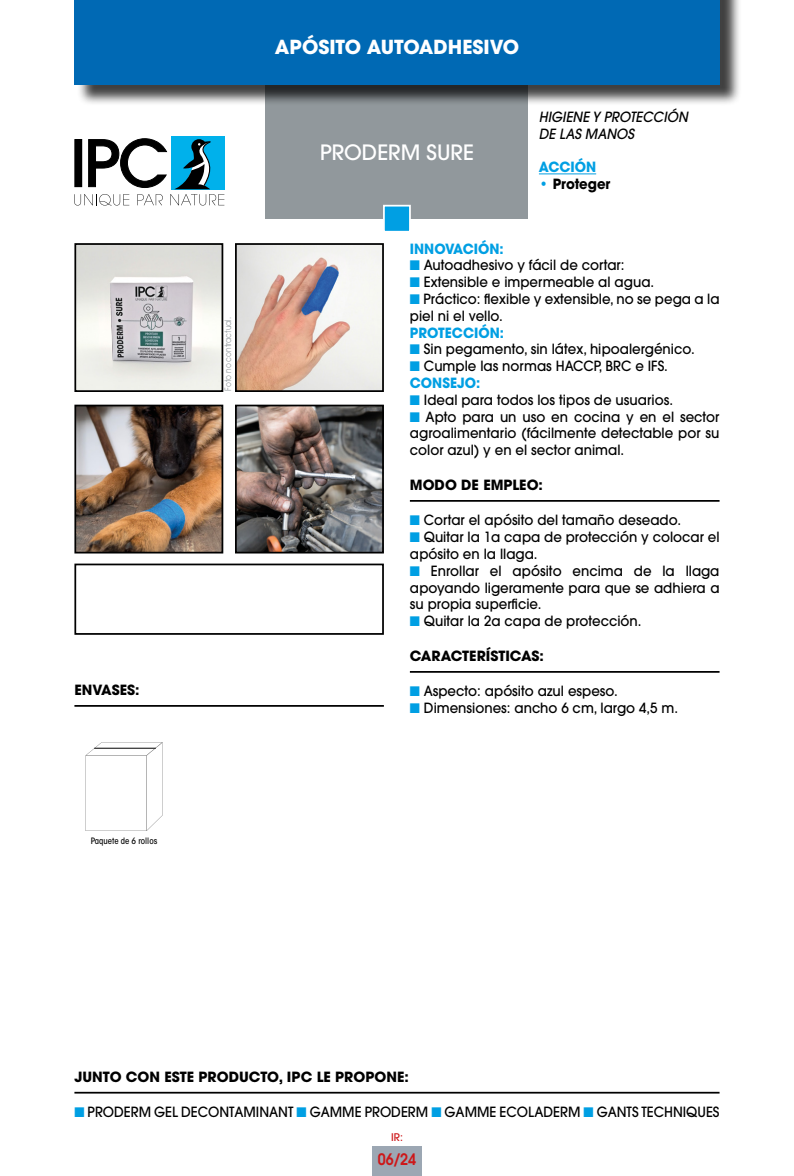
<style>
.page{position:relative;width:794px;height:1176px;background:#fff}
.page>*{position:absolute;margin:0;border:0;box-sizing:border-box;transform-origin:0 0}
.t1{font:500 21px "ITC Avant Garde Std";color:#fff}
.t2{font:700 19.25px "ITC Avant Garde Std";color:#fff}
.t3{font:600 15.75px "ITC Avant Garde Std";color:#cd1719;scale:.9 1}
.t4{font:500 14px/16.8px "ITC Avant Garde Std";color:#000;scale:.95 1}
.t5{font:700 14px "ITC Avant Garde Std";color:#000}
.t6{font:700 14px "ITC Avant Garde Std";color:#009fe3;scale:.95 1}
.t7{font:italic 500 14px "ITC Avant Garde Std";color:#000;scale:.95 1}
.t8{font:700 14px "ITC Avant Garde Std";color:#000;scale:.95 1}
.t9{font:500 10.5px "ITC Avant Garde Std";color:#cd1719}
.t10{font:8.75px "ITC Avant Garde Std";color:#91989c;scale:.85 1}
.t11{font:500 condensed 8.75px "ITC Avant Garde Std";color:#000}
.s1{color:#009fe3}
</style>
<div class="page">
<div style="left:74px;top:563px;width:310px;height:72px;border:2px solid #000"></div>
<div style="left:266px;top:79px;width:262px;height:140px;background:#91989c"></div>
<div style="left:77px;top:0;width:664px;height:106px;background:#000;opacity:.75"></div>
<div style="left:74px;top:0;width:645px;height:84px;background:#0069b4"></div>
<div style="left:372px;top:1146px;width:50px;height:30px;background:#9ca7b3"></div>
<div style="left:171px;top:136px;width:53px;height:53px;background:#00b1eb"></div>
<svg style="left:74px;top:138px;width:150px;height:67px"></svg>
<div style="left:383px;top:205px;width:28px;height:28px;background:#009fe3;border:2px solid #fff"></div>
<hr style="left:74px;top:705px;width:310px;height:2px;background:#000">
<hr style="left:410px;top:500px;width:309px;height:2px;background:#000">
<hr style="left:410px;top:671px;width:309px;height:2px;background:#000">
<hr style="left:74px;top:1092px;width:645px;height:1px;background:#000">
<hr style="left:539px;top:173px;width:57px;height:1px;background:#009fe3">
<svg style="left:86px;top:742px;width:76px;height:89px"></svg>
<hr style="left:94px;top:748px;width:61px;height:1px;background:#000">
<img style="left:77px;top:246px;width:143px;height:143px">
<div style="left:74px;top:243px;width:149px;height:149px;border:2px solid #000"></div>
<img style="left:77px;top:408px;width:143px;height:142px">
<div style="left:74px;top:405px;width:149px;height:148px;border:2px solid #000"></div>
<img style="left:238px;top:246px;width:143px;height:143px">
<div style="left:235px;top:243px;width:149px;height:149px;border:2px solid #000"></div>
<img style="left:238px;top:408px;width:143px;height:142px">
<div style="left:235px;top:405px;width:149px;height:148px;border:2px solid #000"></div>
<p class="t5" style="left:74px;top:681px;width:67px">ENVASES:</p>
<p class="t11" style="left:91px;top:836px;width:68px">Paquete de 6 rollos</p>
<p class="t10" style="left:223px;top:391px;width:88px;rotate:-90deg">Foto no contractual.</p>
<p class="t2" style="left:275px;top:34px;width:246px">APÓSITO AUTOADHESIVO</p>
<p class="t1" style="left:320px;top:139px;width:155px">PRODERM SURE</p>
<p class="t7" style="left:539px;top:108px;width:158px">HIGIENE Y PROTECCIÓN</p>
<p class="t7" style="left:539px;top:125px;width:102px">DE LAS MANOS</p>
<p class="t6" style="left:539px;top:158px;width:62px">ACCIÓN</p>
<p class="t8" style="left:539px;top:175px;width:77px"><span class="s1">•</span> Proteger</p>
<p class="t6" style="left:410px;top:239px;width:100px">INNOVACIÓN:</p>
<p class="t4" style="left:410px;top:257px;width:227px"><span class="s1">■</span> Autoadhesivo y fácil de cortar:</p>
<p class="t4" style="left:410px;top:273px;width:259px"><span class="s1">■</span> Extensible e impermeable al agua.</p>
<p class="t4" style="left:410px;top:290px;width:327px"><span class="s1">■</span> Práctico: flexible y extensible, no se pega a la piel ni el vello.</p>
<p class="t6" style="left:410px;top:323px;width:101px">PROTECCIÓN:</p>
<p class="t4" style="left:410px;top:341px;width:301px"><span class="s1">■</span> Sin pegamento, sin látex, hipoalergénico.</p>
<p class="t4" style="left:410px;top:357px;width:273px"><span class="s1">■</span> Cumple las normas HACCP, BRC e IFS.</p>
<p class="t6" style="left:410px;top:373px;width:76px">CONSEJO:</p>
<p class="t4" style="left:410px;top:391px;width:279px"><span class="s1">■</span> Ideal para todos los tipos de usuarios.</p>
<p class="t4" style="left:410px;top:408px;width:327px;text-align:justify"><span class="s1">■</span> Apto para un uso en cocina y en el sector agroalimentario (fácilmente detectable por su color azul) y en el sector animal.</p>
<p class="t5" style="left:410px;top:476px;width:135px">MODO DE EMPLEO:</p>
<p class="t4" style="left:410px;top:512px;width:287px"><span class="s1">■</span> Cortar el apósito del tamaño deseado.</p>
<p class="t4" style="left:410px;top:528px;width:327px"><span class="s1">■</span> Quitar la 1a capa de protección y colocar el apósito en la llaga.</p>
<p class="t4" style="left:410px;top:562px;width:327px;text-align:justify"><span class="s1">■</span> Enrollar el apósito encima de la llaga apoyando ligeramente para que se adhiera a su propia superficie.</p>
<p class="t4" style="left:410px;top:612px;width:245px"><span class="s1">■</span> Quitar la 2a capa de protección.</p>
<p class="t5" style="left:410px;top:647px;width:136px">CARACTERÍSTICAS:</p>
<p class="t4" style="left:410px;top:683px;width:220px"><span class="s1">■</span> Aspecto: apósito azul espeso.</p>
<p class="t4" style="left:410px;top:699px;width:284px"><span class="s1">■</span> Dimensiones: ancho 6 cm, largo 4,5 m.</p>
<p class="t5" style="left:74px;top:1067px;width:336px">JUNTO CON ESTE PRODUCTO, IPC LE PROPONE:</p>
<p class="t4" style="left:74px;top:1103px;width:680px"><span class="s1">■</span> PRODERM GEL DECONTAMINANT <span class="s1">■</span> GAMME PRODERM <span class="s1">■</span> GAMME ECOLADERM <span class="s1">■</span> GANTS TECHNIQUES</p>
<p class="t9" style="left:391px;top:1130px;width:13px">IR:</p>
<p class="t3" style="left:378px;top:1149px;width:44px">06/24</p>
</div>
